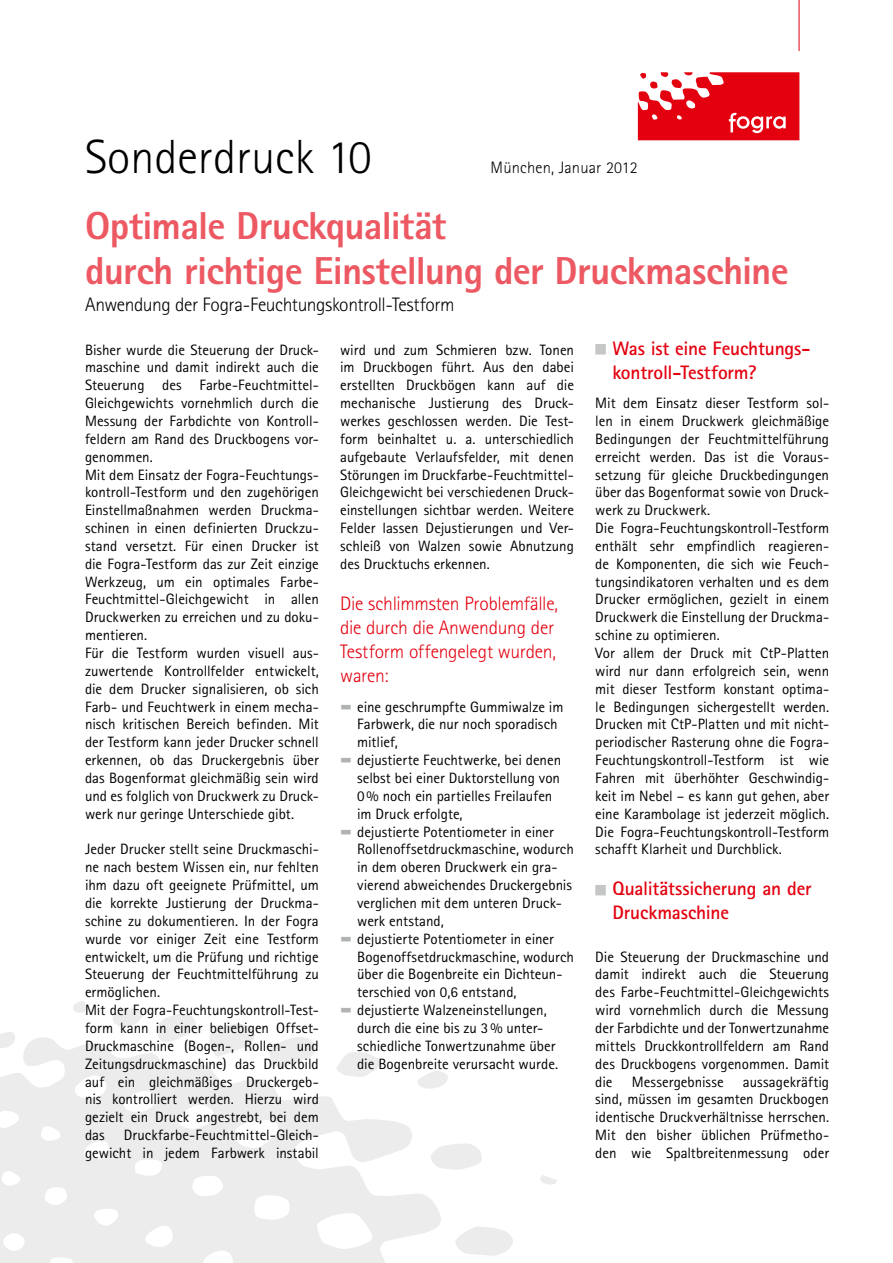
<style>
.page{position:relative;width:893px;height:1263px;background:#fff}
.page>*{position:absolute;margin:0;border:0;box-sizing:border-box;transform-origin:0 0}
.t1{font:300 48px "Rotis Sans Serif Std";color:#000}
.t2{font:800 42px "Rotis Sans Serif Std";color:#b1b2b3;scale:.61 1}
.t3{font:800 39px/45px "Rotis Sans Serif Std";letter-spacing:-.02em;color:#ed5963}
.t4{font:300 19.5px/24px "Rotis Sans Serif Std";letter-spacing:-.015em;color:#e3000f}
.t5{font:700 19.5px/24px "Rotis Sans Serif Std";letter-spacing:-.01em;color:#e3000f}
.t6{font:300 19.5px "Rotis Sans Serif Std";letter-spacing:-.02em;color:#000}
.t7{font:300 16.5px "Rotis Sans Serif Std";letter-spacing:.01em;color:#000}
.t8{font:15px/17.9px "Rotis Sans Serif Std";color:#000}
</style>
<div class="page">
<svg style="left:638px;top:72px;width:161px;height:68px"></svg>
<hr style="left:799px;top:0;width:1px;height:51px;background:#e3000f">
<svg style="left:0;top:1001px;width:557px;height:262px"></svg>
<div style="left:595px;top:344px;width:11px;height:11px;background:#c5c6c6"></div>
<div style="left:595px;top:885px;width:11px;height:10px;background:#c5c6c6"></div>
<h1 class="t1" style="left:85px;top:130px;width:288px">Sonderdruck 10</h1>
<p class="t7" style="left:491px;top:158px;width:149px">München, Januar 2012</p>
<h3 class="t3" style="left:85px;top:202px;width:705px">Optimale Druckqualität<br>durch richtige Einstellung der Druckmaschine</h3>
<h3 class="t6" style="left:85px;top:293px;width:371px">Anwendung der Fogra-Feuchtungskontroll-Testform</h3>
<p class="t8" style="left:85px;top:340px;width:235px">Bisher wurde die Steuerung der Druck&shy;maschine und damit indirekt auch die Steuerung des Farbe-Feuchtmittel-Gleichgewichts vornehmlich durch die Messung der Farbdichte von Kontroll&shy;feldern am Rand des Druckbogens vor&shy;genommen.<br>Mit dem Einsatz der Fogra-Feuchtungs&shy;kontroll-Testform und den zugehörigen Einstellmaßnahmen werden Druckma&shy;schinen in einen definierten Druckzu&shy;stand versetzt. Für einen Drucker ist die Fogra-Testform das zur Zeit einzige Werkzeug, um ein optimales Farbe-Feuchtmittel-Gleichgewicht in allen Druckwerken zu erreichen und zu doku&shy;mentieren.<br>Für die Testform wurden visuell aus&shy;zuwertende Kontrollfelder entwickelt, die dem Drucker signalisieren, ob sich Farb- und Feuchtwerk in einem mecha&shy;nisch kritischen Bereich befinden. Mit der Testform kann jeder Drucker schnell erkennen, ob das Druckergebnis über das Bogenformat gleichmäßig sein wird und es folglich von Druckwerk zu Druck&shy;werk nur geringe Unterschiede gibt.</p>
<p class="t8" style="left:85px;top:840px;width:235px">Jeder Drucker stellt seine Druckmaschi&shy;ne nach bestem Wissen ein, nur fehlten ihm dazu oft geeignete Prüfmittel, um die korrekte Justierung der Druckma&shy;schine zu dokumentieren. In der Fogra wurde vor einiger Zeit eine Testform entwickelt, um die Prüfung und richtige Steuerung der Feuchtmittelführung zu ermöglichen.<br>Mit der Fogra-Feuchtungskontroll-Test&shy;form kann in einer beliebigen Offset-Druckmaschine (Bogen-, Rollen- und Zeitungsdruckmaschine) das Druckbild auf ein gleichmäßiges Druckergeb&shy;nis kontrolliert werden. Hierzu wird gezielt ein Druck angestrebt, bei dem das</p>
<h3 class="t5" style="left:612px;top:336px;width:200px">Was ist eine Feuchtungs&shy;kontroll-Testform?</h3>
<p class="t8" style="left:595px;top:394px;width:235px">Mit dem Einsatz dieser Testform sol&shy;len in einem Druckwerk gleichmäßige Bedingungen der Feuchtmittelführung erreicht werden. Das ist die Voraus&shy;setzung für gleiche Druckbedingungen über das Bogenformat sowie von Druck&shy;werk zu Druckwerk.<br>Die Fogra-Feuchtungskontroll-Testform enthält sehr empfindlich reagieren&shy;de Komponenten, die sich wie Feuch&shy;tungsindikatoren verhalten und es dem Drucker ermöglichen, gezielt in einem Druckwerk die Einstellung der Druckma&shy;schine zu optimieren.<br>Vor allem der Druck mit CtP-Platten wird nur dann erfolgreich sein, wenn mit dieser Testform konstant optima&shy;le Bedingungen sichergestellt werden.<br>Drucken mit CtP-Platten und mit nicht&shy;periodischer Rasterung ohne die Fogra-Feuchtungskontroll-Testform ist wie Fahren mit überhöhter Geschwindig&shy;keit im Nebel – es kann gut gehen, aber eine Karambolage ist jederzeit möglich.<br>Die Fogra-Feuchtungskontroll-Testform schafft Klarheit und Durchblick.</p>
<h3 class="t5" style="left:612px;top:876px;width:201px">Qualitätssicherung an der<br>Druckmaschine</h3>
<p class="t8" style="left:595px;top:947px;width:235px;text-align:justify">Die Steuerung der Druckmaschine und damit indirekt auch die Steuerung des Farbe-Feuchtmittel-Gleichgewichts wird vornehmlich durch die Messung der Farbdichte und der Tonwertzunahme mittels Druckkontrollfeldern am Rand des Druckbogens vorgenommen. Damit die</p>
<p class="t8" style="left:340px;top:340px;width:235px;text-align:justify">wird und zum Schmieren bzw. Tonen im Druckbogen führt. Aus den dabei erstellten Druckbögen kann auf die mechanische Justierung des Druck&shy;werkes geschlossen werden. Die Test&shy;form beinhaltet u. a. unterschiedlich aufgebaute Verlaufsfelder, mit denen Störungen im Druckfarbe-Feuchtmittel-Gleichgewicht bei verschiedenen Druck&shy;einstellungen sichtbar werden. Weitere Felder lassen Dejustierungen und Ver&shy;schleiß von Walzen sowie Abnutzung des Drucktuchs erkennen.</p>
<h3 class="t4" style="left:340px;top:591px;width:220px">Die schlimmsten Problemfälle, die durch die Anwendung der<br>Testform offengelegt wurden, waren:</h3>
<h2 class="t2" style="left:340px;top:677px;width:21px">-</h2>
<p class="t8" style="left:357px;top:697px;width:208px">eine geschrumpfte Gummiwalze im<br>Farbwerk, die nur noch sporadisch mitlief,</p>
<h2 class="t2" style="left:340px;top:730px;width:21px">-</h2>
<p class="t8" style="left:357px;top:751px;width:205px">dejustierte Feuchtwerke, bei denen selbst bei einer Duktorstellung von<br>0% noch ein partielles Freilaufen im Druck erfolgte,</p>
<h2 class="t2" style="left:340px;top:802px;width:21px">-</h2>
<p class="t8" style="left:357px;top:822px;width:218px">dejustierte Potentiometer in einer<br>Rollenoffsetdruckmaschine, wodurch in dem oberen Druckwerk ein gra&shy;vierend abweichendes Druckergebnis verglichen mit dem unteren Druck&shy;werk entstand,</p>
<h2 class="t2" style="left:340px;top:909px;width:21px">-</h2>
<p class="t8" style="left:357px;top:929px;width:218px">dejustierte Potentiometer in einer Bogenoffsetdruckmaschine, wodurch über die Bogenbreite ein Dichteun&shy;terschied von 0,6 entstand,</p>
<h2 class="t2" style="left:340px;top:980px;width:21px">-</h2>
<p class="t8" style="left:357px;top:1001px;width:202px">dejustierte Walzeneinstellungen, durch die eine bis zu 3% unter&shy;schiedliche Tonwertzunahme über die Bogenbreite verursacht wurde.</p>
<p class="t8" style="left:595px;top:1072px;width:235px;text-align:justify;text-indent:148px">aussagekräftig sind, müssen im gesamten Druckbogen identische Druckverhältnisse herrschen.<br>Mit den bisher üblichen Prüfmetho&shy;den wie Spaltbreitenmessung oder</p>
<p class="t8" style="left:632px;top:1072px;width:93px">Messergebnisse</p>
<p class="t8" style="left:85px;top:1126px;width:235px;text-align:right">Druckfarbe-Feuchtmittel-Gleich&shy;gewicht in jedem Farbwerk instabil</p>
</div>
